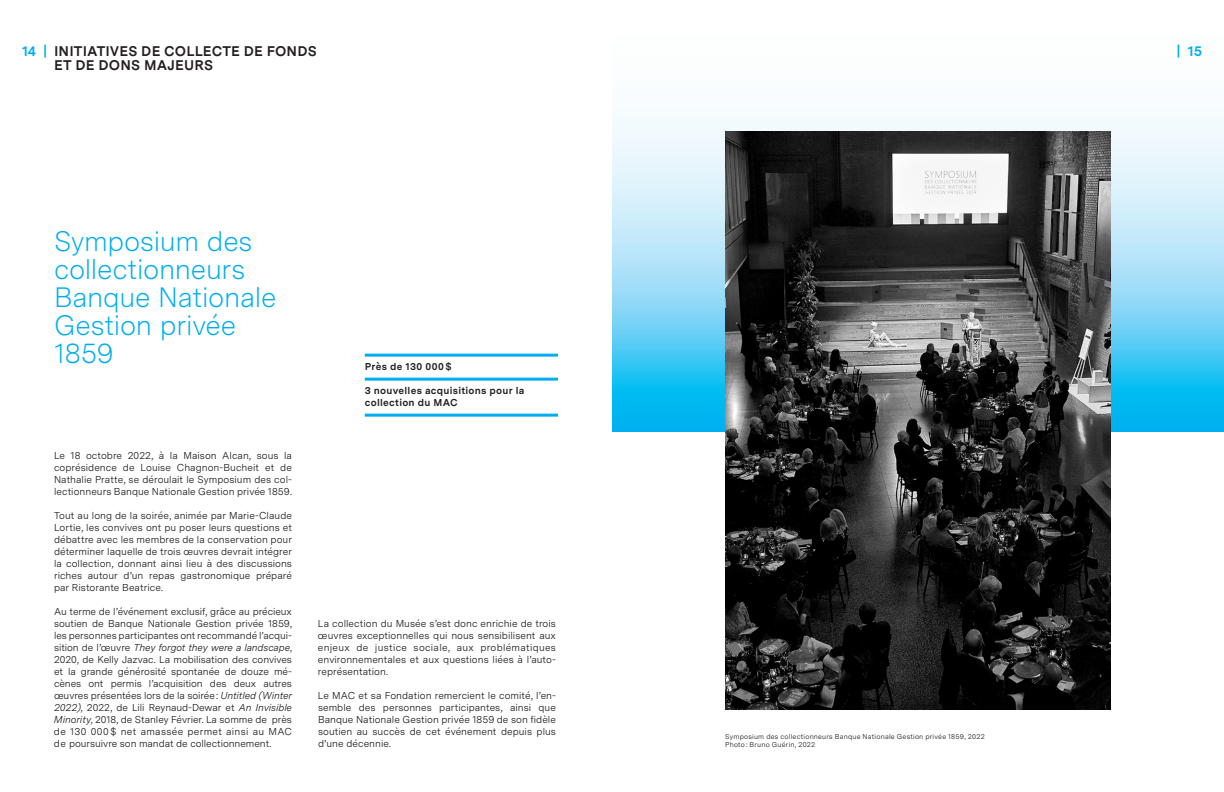
<style>
.page{position:relative;width:1224px;height:792px;background:#fff}
.page>*{position:absolute;margin:0;border:0;box-sizing:border-box;transform-origin:0 0}
.t1{font:300 28px/28px "Messina Sans";letter-spacing:-.01em;color:#00aeef}
.t2{font:700 14px/14px "Messina Sans";letter-spacing:.01em;color:#231f20}
.t3{font:700 14px "Messina Sans";color:#00aeef}
.t4{font:10px/12px "Messina Sans";letter-spacing:.005em;color:#231f20;text-align:justify}
.t5{font:700 10px/12px "Messina Sans";letter-spacing:.025em;color:#231f20}
.t6{font:7px/8px "Messina Sans";letter-spacing:.03em;color:#231f20}
.s1{color:#00aeef}
.s2{font-style:italic}
</style>
<div class="page">
<svg style="left:612px;top:116px;width:612px;height:316px"></svg>
<img style="left:725px;top:132px;width:386px;height:578px">
<hr style="left:365px;top:354px;width:193px;height:3px;background:#00aeef">
<hr style="left:365px;top:378px;width:193px;height:3px;background:#00aeef">
<hr style="left:365px;top:414px;width:193px;height:3px;background:#00aeef">
<h2 class="t2" style="left:54px;top:43px;width:264px;text-indent:-32px"><span class="s1">14 |</span> INITIATIVES DE COLLECTE DE FONDS<br>ET DE DONS MAJEURS</h2>
<h1 class="t1" style="left:54px;top:226px;width:224px">Symposium des collectionneurs<br>Banque Nationale<br>Gestion privée<br>1859</h1>
<p class="t5" style="left:365px;top:360px;width:88px">Près de 130 000 $</p>
<p class="t5" style="left:365px;top:384px;width:161px">3 nouvelles acquisitions pour la collection du MAC</p>
<p class="t4" style="left:54px;top:449px;width:240px">Le 18 octobre 2022, à la Maison Alcan, sous la coprésidence de Louise Chagnon-Bucheit et de Nathalie Pratte, se déroulait le Symposium des col&shy;lectionneurs Banque Nationale Gestion privée 1859.</p>
<p class="t4" style="left:54px;top:509px;width:240px">Tout au long de la soirée, animée par Marie-Claude Lortie, les convives ont pu poser leurs questions et débattre avec les membres de la conservation pour déterminer laquelle de trois œuvres devrait intégrer la collection, donnant ainsi lieu à des discussions riches autour d’un repas gastronomique préparé par Ristorante Beatrice.</p>
<p class="t4" style="left:54px;top:605px;width:240px">Au terme de l’événement exclusif, grâce au précieux soutien de Banque Nationale Gestion privée 1859, les personnes participantes ont recommandé l’acqui&shy;sition de l’œuvre <span class="s2">They forgot they were a landscape</span>, 2020, de Kelly Jazvac. La mobilisation des convives et la grande générosité spontanée de douze mé&shy;cènes ont permis l’acquisition des deux autres œuvres présentées lors de la soirée: <span class="s2">Untitled (Winter 2022)</span>, 2022, de Lili Reynaud-Dewar et <span class="s2">An Invisible Minority</span>, 2018, de Stanley Février. La somme de près de 130 000 $ net amassée permet ainsi au MAC de poursuivre son mandat de collectionnement.</p>
<p class="t4" style="left:318px;top:617px;width:239px">La collection du Musée s’est donc enrichie de trois œuvres exceptionnelles qui nous sensibilisent aux enjeux de justice sociale, aux problématiques environnementales et aux questions liées à l’auto&shy;représentation.</p>
<p class="t4" style="left:318px;top:689px;width:240px">Le MAC et sa Fondation remercient le comité, l’en&shy;semble des personnes participantes, ainsi que Banque Nationale Gestion privée 1859 de son fidèle soutien au succès de cet événement depuis plus d’une décennie.</p>
<p class="t6" style="left:725px;top:732px;width:261px">Symposium des collectionneurs Banque Nationale Gestion privée 1859, 2022<br>Photo: Bruno Guérin, 2022</p>
<h2 class="t3" style="left:1177px;top:40px;width:27px">| 15</h2>
</div>
